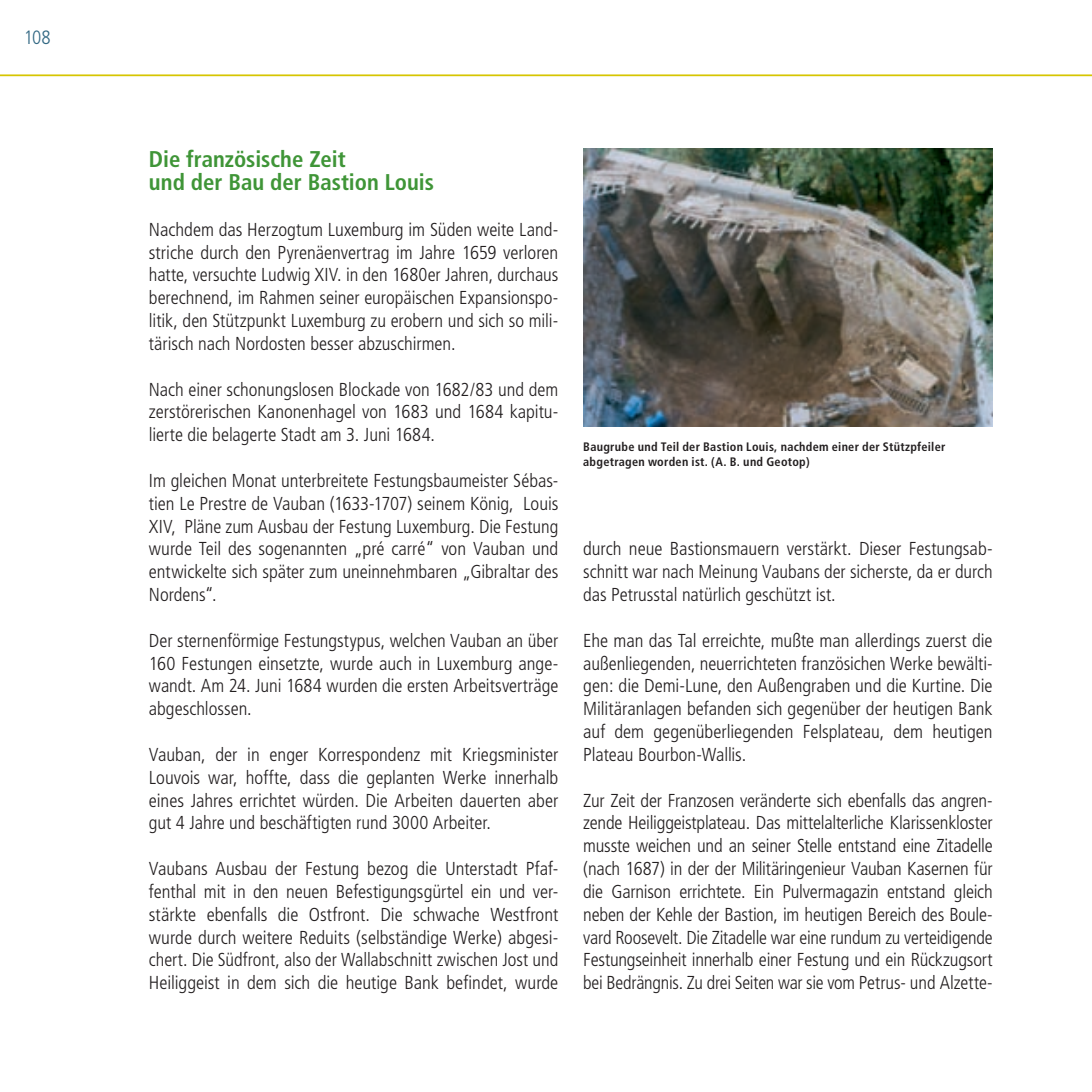
<style>
.page{position:relative;width:1092px;height:1092px;background:#fff}
.page>*{position:absolute;margin:0;border:0;box-sizing:border-box;transform-origin:0 0}
.t1{font:700 condensed 22.75px/22.8px "Frutiger";color:#3f9537}
.t2{font:300 condensed 19.25px "Frutiger";color:#326883}
.t3{font:300 condensed 18.72px/22.8px "Frutiger";color:#231f20;text-align:justify}
.t4{font:700 condensed 12.25px/14.7px "Frutiger";letter-spacing:.02em;color:#231f20}
</style>
<div class="page">
<hr style="left:0;top:74px;width:1091px;height:2px;background:#d6c501">
<img style="left:583px;top:149px;width:409px;height:278px">
<p class="t2" style="left:24px;top:27px;width:29px">108</p>
<p class="t1" style="left:149px;top:148px;width:287px">Die französische Zeit<br>und der Bau der Bastion Louis</p>
<p class="t3" style="left:149px;top:218px;width:411px">Nachdem das Herzogtum Luxemburg im Süden weite Land&shy;striche durch den Pyrenäenvertrag im Jahre 1659 verloren hatte, versuchte Ludwig XIV. in den 1680er Jahren, durchaus berechnend, im Rahmen seiner europäischen Expansionspo&shy;litik, den Stützpunkt Luxemburg zu erobern und sich so mili&shy;tärisch nach Nordosten besser abzuschirmen.</p>
<p class="t3" style="left:149px;top:378px;width:411px">Nach einer schonungslosen Blockade von 1682/83 und dem zerstörerischen Kanonenhagel von 1683 und 1684 kapitu&shy;lierte die belagerte Stadt am 3. Juni 1684.</p>
<p class="t3" style="left:149px;top:469px;width:411px">Im gleichen Monat unterbreitete Festungsbaumeister Sébas&shy;tien Le Prestre de Vauban (1633-1707) seinem König, Louis XIV, Pläne zum Ausbau der Festung Luxemburg. Die Festung wurde Teil des sogenannten „pré carré“ von Vauban und entwickelte sich später zum uneinnehmbaren „Gibraltar des Nordens“.</p>
<p class="t3" style="left:149px;top:629px;width:411px">Der sternenförmige Festungstypus, welchen Vauban an über 160 Festungen einsetzte, wurde auch in Luxemburg ange&shy;wandt. Am 24. Juni 1684 wurden die ersten Arbeitsverträge abgeschlossen.</p>
<p class="t3" style="left:149px;top:743px;width:411px">Vauban, der in enger Korrespondenz mit Kriegsminister Louvois war, hoffte, dass die geplanten Werke innerhalb eines Jahres errichtet würden. Die Arbeiten dauerten aber gut 4 Jahre und beschäftigten rund 3000 Arbeiter.</p>
<p class="t3" style="left:149px;top:857px;width:411px">Vaubans Ausbau der Festung bezog die Unterstadt Pfaf&shy;fenthal mit in den neuen Befestigungsgürtel ein und ver&shy;stärkte ebenfalls die Ostfront. Die schwache Westfront wurde durch weitere Reduits (selbständige Werke) abgesi&shy;chert. Die Südfront, also der Wallabschnitt zwischen Jost und Heiliggeist in dem sich die heutige Bank befindet, wurde</p>
<p class="t4" style="left:583px;top:439px;width:363px">Baugrube und Teil der Bastion Louis, nachdem einer der Stützpfeiler abgetragen worden ist. (A. B. und Geotop)</p>
<p class="t3" style="left:583px;top:538px;width:411px">durch neue Bastionsmauern verstärkt. Dieser Festungsab&shy;schnitt war nach Meinung Vaubans der sicherste, da er durch das Petrusstal natürlich geschützt ist.</p>
<p class="t3" style="left:583px;top:629px;width:411px">Ehe man das Tal erreichte, mußte man allerdings zuerst die außenliegenden, neuerrichteten französichen Werke bewälti&shy;gen: die Demi-Lune, den Außengraben und die Kurtine. Die Militäranlagen befanden sich gegenüber der heutigen Bank auf dem gegenüberliegenden Felsplateau, dem heutigen Plateau Bourbon-Wallis.</p>
<p class="t3" style="left:583px;top:789px;width:411px">Zur Zeit der Franzosen veränderte sich ebenfalls das angren&shy;zende Heiliggeistplateau. Das mittelalterliche Klarissenkloster musste weichen und an seiner Stelle entstand eine Zitadelle (nach 1687) in der der Militäringenieur Vauban Kasernen für die Garnison errichtete. Ein Pulvermagazin entstand gleich neben der Kehle der Bastion, im heutigen Bereich des Boule&shy;vard Roosevelt. Die Zitadelle war eine rundum zu verteidigende Festungseinheit innerhalb einer Festung und ein Rückzugsort bei Bedrängnis. Zu drei Seiten war sie vom Petrus- und Alzette-</p>
</div>
